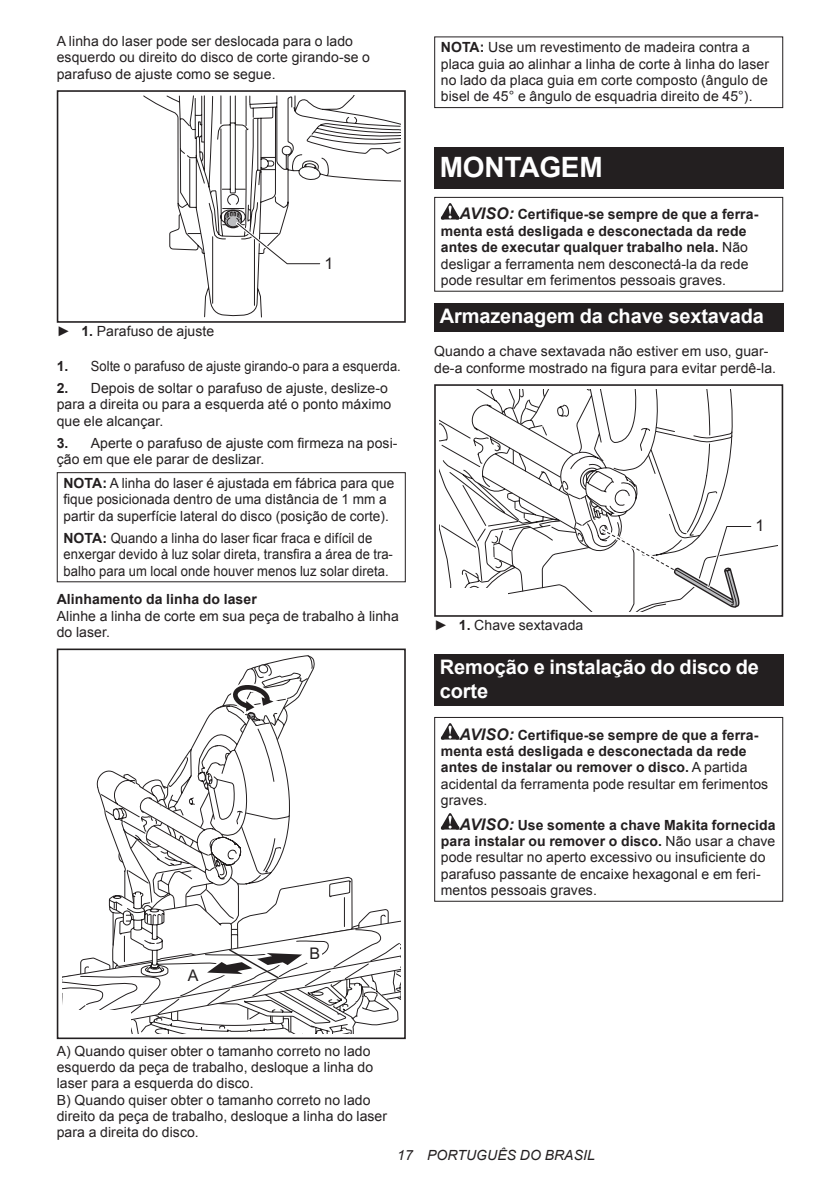
<style>
.page{position:relative;width:840px;height:1191px;background:#fff}
.page>*{position:absolute;margin:0;border:0;box-sizing:border-box;transform-origin:0 0}
.t1{font:700 28px "Arial";letter-spacing:-.01em;color:#fff}
.t2{font:700 20px/23.4px "Arial";letter-spacing:-.01em;color:#fff}
.t3{font:16px "Arial";color:#231f20}
.t4{font:14px/16.4px "Arial";letter-spacing:.005em;color:#231f20}
.t5{font:700 14px/16.4px "Arial";letter-spacing:.005em;color:#231f20}
.t6{font:14px/16.4px "Arial";letter-spacing:.005em;color:#231f20;scale:.93 1}
.t7{font:14px "Arial";letter-spacing:.005em;color:#231f20;scale:.92 1}
.t8{font:italic 14px "Arial";letter-spacing:.005em;color:#231f20}
.s1{font-weight:700}
.s2{font-style:italic;font-size:16px}
.s3{font-weight:400}
.s4{font-weight:700;font-style:italic;font-size:16px}
</style>
<div class="page">
<svg style="left:143px;top:96px;width:257px;height:221px"></svg>
<div style="left:57px;top:90px;width:348px;height:233px;border:2px solid #231f20"></div>
<svg style="left:223px;top:209px;width:99px;height:58px"></svg>
<div style="left:57px;top:472px;width:348px;height:110px;border:1px solid #231f20"></div>
<svg style="left:62px;top:655px;width:338px;height:378px"></svg>
<div style="left:57px;top:1010px;width:73px;height:29px;background:#fff"></div>
<div style="left:57px;top:648px;width:348px;height:391px;border:2px solid #231f20"></div>
<div style="left:186px;top:965px;width:14px;height:19px;background:#fff"></div>
<div style="left:307px;top:944px;width:14px;height:19px;background:#fff"></div>
<div style="left:434px;top:36px;width:348px;height:72px;border:1px solid #231f20"></div>
<div style="left:434px;top:148px;width:348px;height:41px;background:#231f20"></div>
<svg style="left:440px;top:203px;width:19px;height:16px"></svg>
<div style="left:434px;top:197px;width:348px;height:95px;border:1px solid #231f20"></div>
<div style="left:434px;top:303px;width:348px;height:28px;background:#231f20"></div>
<svg style="left:439px;top:390px;width:338px;height:221px"></svg>
<div style="left:434px;top:588px;width:73px;height:29px;background:#fff"></div>
<div style="left:434px;top:384px;width:348px;height:233px;border:2px solid #231f20"></div>
<svg style="left:559px;top:448px;width:194px;height:161px"></svg>
<div style="left:434px;top:654px;width:348px;height:52px;background:#231f20"></div>
<svg style="left:440px;top:723px;width:19px;height:16px"></svg>
<svg style="left:440px;top:813px;width:19px;height:16px"></svg>
<div style="left:434px;top:717px;width:348px;height:184px;border:1px solid #231f20"></div>
<p class="t4" style="left:57px;top:33px;width:314px">A linha do laser pode ser deslocada para o lado esquerdo ou direito do disco de corte girando-se o parafuso de ajuste como se segue.</p>
<p class="t3" style="left:324px;top:253px;width:10px">1</p>
<p class="t4" style="left:57px;top:323px;width:159px">► <span class="s1">1.</span> Parafuso de ajuste</p>
<p class="t7" style="left:57px;top:357px;width:375px"><span class="s1">1.</span> Solte o parafuso de ajuste girando-o para a esquerda.</p>
<p class="t4" style="left:57px;top:380px;width:336px"><span class="s1">2.</span> Depois de soltar o parafuso de ajuste, deslize-o para a direita ou para a esquerda até o ponto máximo que ele alcançar.</p>
<p class="t4" style="left:57px;top:435px;width:342px"><span class="s1">3.</span> Aperte o parafuso de ajuste com firmeza na posi&shy;ção em que ele parar de deslizar.</p>
<p class="t4" style="left:63px;top:475px;width:332px"><span class="s1">NOTA:</span> A linha do laser é ajustada em fábrica para que fique posicionada dentro de uma distância de 1 mm a partir da superfície lateral do disco (posição de corte).</p>
<p class="t6" style="left:63px;top:530px;width:355px"><span class="s1">NOTA:</span> Quando a linha do laser ficar fraca e difícil de enxergar devido à luz solar direta, transfira a área de tra&shy;balho para um local onde houver menos luz solar direta.</p>
<p class="t5" style="left:57px;top:591px;width:201px">Alinhamento da linha do laser</p>
<p class="t4" style="left:57px;top:608px;width:343px">Alinhe a linha de corte em sua peça de trabalho à linha do laser.</p>
<p class="t3" style="left:188px;top:964px;width:12px">A</p>
<p class="t3" style="left:309px;top:942px;width:12px">B</p>
<p class="t4" style="left:57px;top:1042px;width:332px">A) Quando quiser obter o tamanho correto no lado esquerdo da peça de trabalho, desloque a linha do laser para a esquerda do disco.<br>B) Quando quiser obter o tamanho correto no lado direito da peça de trabalho, desloque a linha do laser para a direita do disco.</p>
<p class="t4" style="left:440px;top:39px;width:329px"><span class="s1">NOTA:</span> Use um revestimento de madeira contra a placa guia ao alinhar a linha de corte à linha do laser no lado da placa guia em corte composto (ângulo de bisel de 45° e ângulo de esquadria direito de 45°).</p>
<h1 class="t1" style="left:439px;top:149px;width:164px">MONTAGEM</h1>
<p class="t5" style="left:440px;top:207px;width:319px;text-indent:19px"><span class="s2">AVISO:</span> Certifique-se sempre de que a ferra&shy;menta está desligada e desconectada da rede antes de executar qualquer trabalho nela. <span class="s3">Não desligar a ferramenta nem desconectá-la da rede pode resultar em ferimentos pessoais graves.</span></p>
<h2 class="t2" style="left:439px;top:305px;width:325px">Armazenagem da chave sextavada</h2>
<p class="t4" style="left:434px;top:343px;width:343px">Quando a chave sextavada não estiver em uso, guar&shy;de-a conforme mostrado na figura para evitar perdê-la.</p>
<p class="t3" style="left:755px;top:515px;width:10px">1</p>
<p class="t4" style="left:434px;top:617px;width:151px">► <span class="s1">1.</span> Chave sextavada</p>
<h2 class="t2" style="left:439px;top:656px;width:320px">Remoção e instalação do disco de corte</h2>
<p class="t5" style="left:440px;top:727px;width:329px;text-indent:19px"><span class="s2">AVISO:</span> Certifique-se sempre de que a ferra&shy;menta está desligada e desconectada da rede antes de instalar ou remover o disco. <span class="s3">A partida acidental da ferramenta pode resultar em ferimentos graves.</span></p>
<p class="t4" style="left:440px;top:816px;width:336px;text-indent:19px"><span class="s4">AVISO:</span> <span class="s1">Use somente a chave Makita fornecida para instalar ou remover o disco.</span> Não usar a chave pode resultar no aperto excessivo ou insuficiente do parafuso passante de encaixe hexagonal e em feri&shy;mentos pessoais graves.</p>
<p class="t8" style="left:397px;top:1146px;width:199px">17 PORTUGUÊS DO BRASIL</p>
</div>
